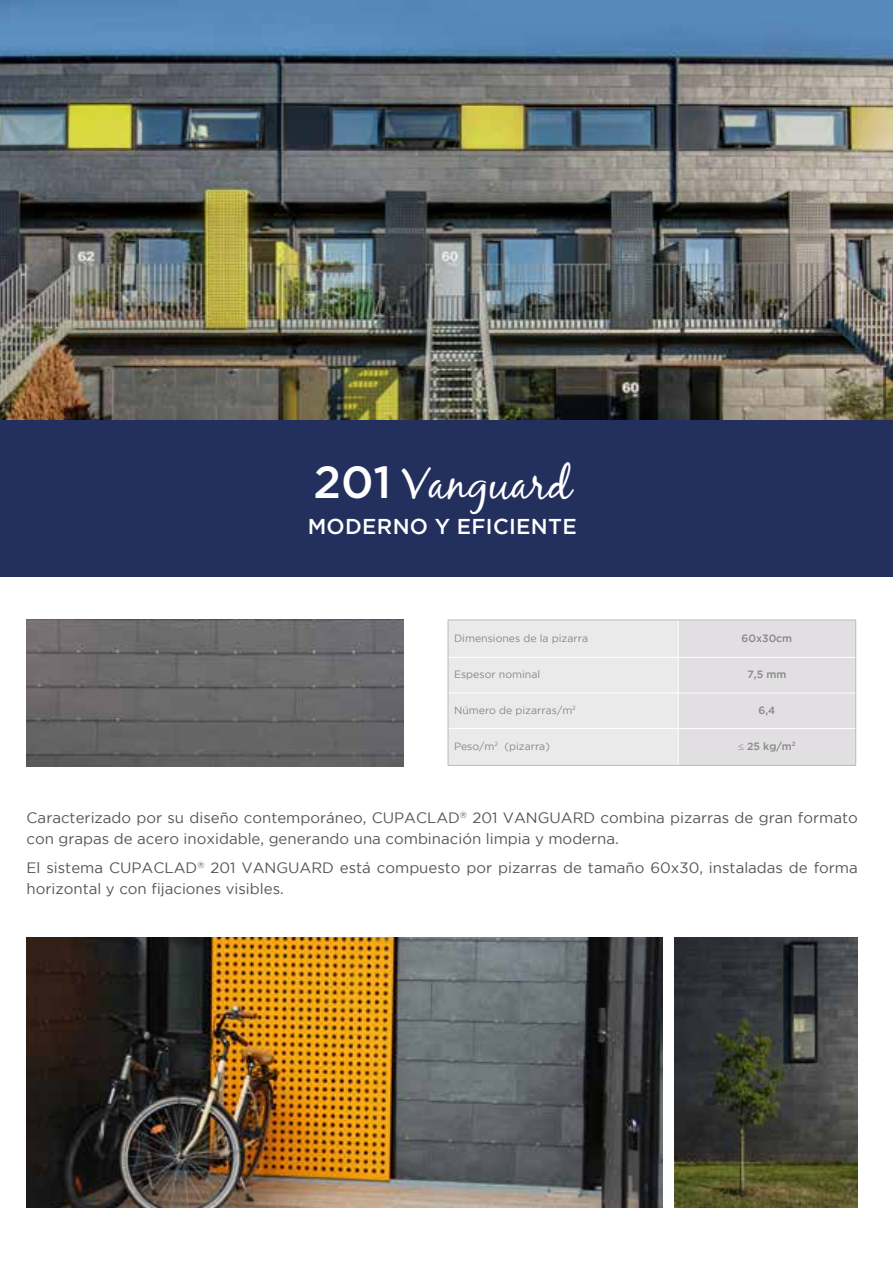
<style>
.page{position:relative;width:893px;height:1263px;background:#fff}
.page>*{position:absolute;margin:0;border:0;box-sizing:border-box;transform-origin:0 0}
.t1{font:45px "Black Jack";color:#fff}
.t2{font:500 21.45px "Gotham";letter-spacing:.015em;color:#fff}
.t3{font:15px/21px "Gotham";color:#55565a}
.t4{font:10.5px "Gotham";color:#878787}
.t5{font:500 10.5px "Gotham";color:#878787}
.s1{font-family:"Gotham";font-weight:500}
</style>
<div class="page">
<img style="left:26px;top:938px;width:636px;height:270px">
<img style="left:674px;top:938px;width:183px;height:270px">
<img style="left:27px;top:619px;width:376px;height:147px">
<svg style="left:449px;top:620px;width:406px;height:145px"></svg>
<hr style="left:678px;top:620px;width:1px;height:37px;background:#fff">
<hr style="left:448px;top:657px;width:230px;height:1px;background:#fff">
<hr style="left:678px;top:657px;width:177px;height:1px;background:#fff">
<hr style="left:678px;top:658px;width:1px;height:35px;background:#fff">
<hr style="left:448px;top:693px;width:230px;height:1px;background:#fff">
<hr style="left:678px;top:693px;width:177px;height:1px;background:#fff">
<hr style="left:678px;top:693px;width:1px;height:35px;background:#fff">
<hr style="left:448px;top:728px;width:230px;height:1px;background:#fff">
<hr style="left:678px;top:728px;width:177px;height:1px;background:#fff">
<hr style="left:678px;top:729px;width:1px;height:36px;background:#fff">
<hr style="left:448px;top:619px;width:230px;height:1px;background:#bababa">
<hr style="left:448px;top:620px;width:1px;height:37px;background:#bababa">
<hr style="left:678px;top:619px;width:178px;height:1px;background:#bababa">
<hr style="left:855px;top:620px;width:1px;height:37px;background:#bababa">
<hr style="left:448px;top:657px;width:1px;height:36px;background:#bababa">
<hr style="left:855px;top:657px;width:1px;height:36px;background:#bababa">
<hr style="left:448px;top:693px;width:1px;height:35px;background:#bababa">
<hr style="left:855px;top:693px;width:1px;height:35px;background:#bababa">
<hr style="left:448px;top:728px;width:1px;height:37px;background:#bababa">
<hr style="left:855px;top:728px;width:1px;height:37px;background:#bababa">
<hr style="left:448px;top:765px;width:230px;height:1px;background:#bababa">
<hr style="left:678px;top:765px;width:178px;height:1px;background:#bababa">
<img style="left:0;top:0;width:893px;height:420px">
<div style="left:0;top:420px;width:893px;height:157px;background:#232f5d"></div>
<h1 class="t1" style="left:313px;top:456px;width:259px"><span class="s1">201</span> Vanguard</h1>
<h2 class="t2" style="left:308px;top:514px;width:271px">MODERNO Y EFICIENTE</h2>
<p class="t4" style="left:454px;top:632px;width:136px">Dimensiones de la pizarra</p>
<p class="t5" style="left:742px;top:632px;width:52px">60x30cm</p>
<p class="t4" style="left:454px;top:669px;width:88px">Espesor nominal</p>
<p class="t5" style="left:747px;top:668px;width:40px">7,5 mm</p>
<p class="t4" style="left:454px;top:704px;width:123px">Número de pizarras/m<sup>2</sup></p>
<p class="t5" style="left:758px;top:704px;width:18px">6,4</p>
<p class="t4" style="left:454px;top:740px;width:97px">Peso/m<sup>2</sup> (pizarra)</p>
<p class="t5" style="left:738px;top:740px;width:59px">≤ 25 kg/m<sup>2</sup></p>
<p class="t3" style="left:27px;top:806px;width:833px">Caracterizado por su diseño contemporáneo, CUPACLAD<sup>®</sup> 201 VANGUARD combina pizarras de gran formato con grapas de acero inoxidable, generando una combinación limpia y moderna.</p>
<p class="t3" style="left:27px;top:857px;width:833px">El sistema CUPACLAD<sup>®</sup> 201 VANGUARD está compuesto por pizarras de tamaño 60x30, instaladas de forma horizontal y con fijaciones visibles.</p>
</div>
